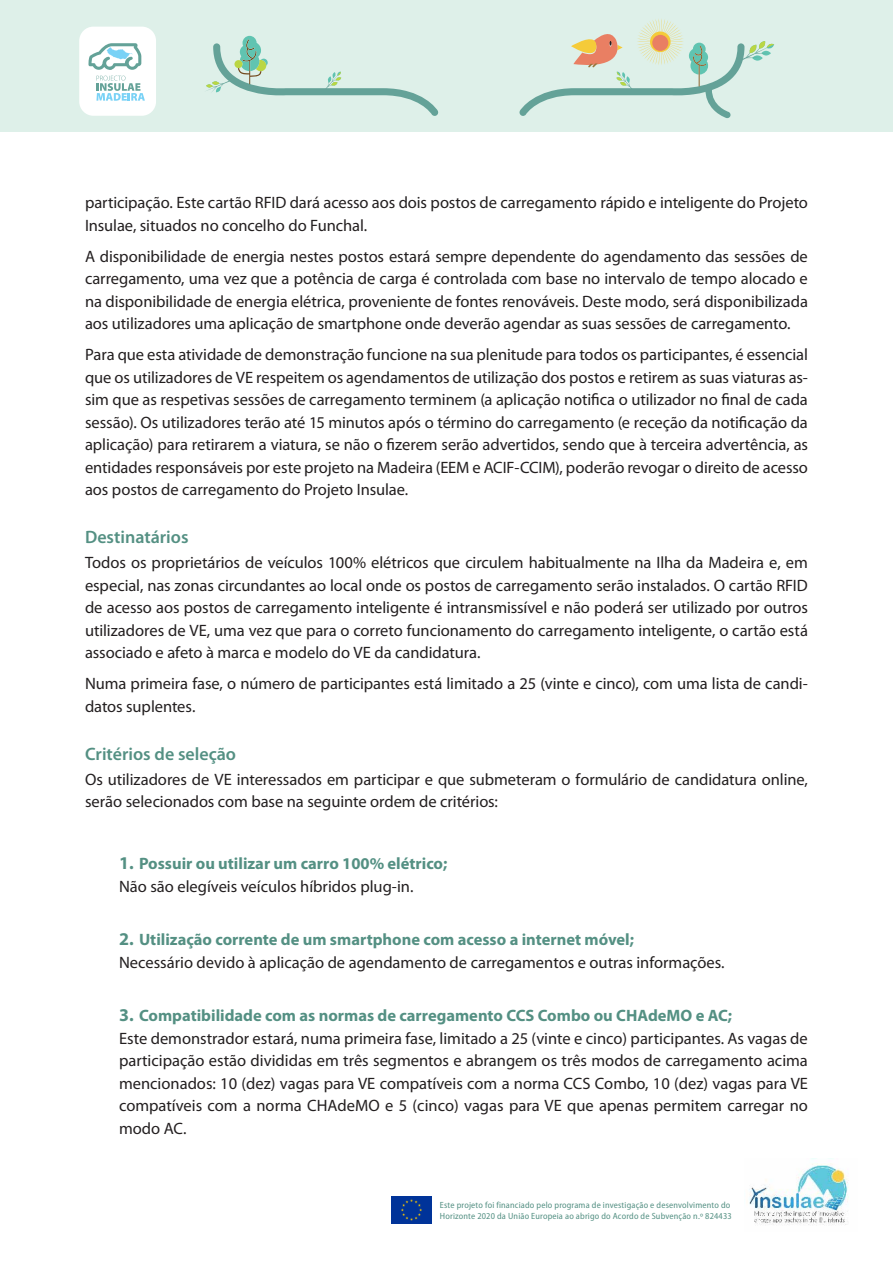
<style>
.page{position:relative;width:893px;height:1263px;background:#fff}
.page>*{position:absolute;margin:0;border:0;box-sizing:border-box;transform-origin:0 0}
.t1{font:600 18px "Myriad Pro";color:#549083}
.t2{font:16.5px/22.5px "Myriad Pro";color:#231f20}
.t3{font:semi-condensed 9px/10.5px "Myriad Pro";letter-spacing:.02em;color:#549083}
.s1{font-weight:700;font-size:18px;color:#549083}
.s2{font-weight:700;color:#549083}
</style>
<div class="page">
<div style="left:0;top:0;width:893px;height:132px;background:#def0e9"></div>
<svg style="left:519px;top:19px;width:255px;height:100px"></svg>
<svg style="left:206px;top:36px;width:233px;height:80px"></svg>
<div style="left:79px;top:27px;width:77px;height:89px;background:#fff;border-radius:14px"></div>
<svg style="left:96px;top:76px;width:49px;height:25px"></svg>
<svg style="left:88px;top:43px;width:53px;height:27px"></svg>
<img style="left:749px;top:1158px;width:100px;height:67px">
<img style="left:391px;top:1197px;width:41px;height:27px">
<p class="t2" style="left:85px;top:192px;width:724px">participação. Este cartão RFID dará acesso aos dois postos de carregamento rápido e inteligente do Projeto<br>Insulae, situados no concelho do Funchal.</p>
<p class="t2" style="left:85px;top:245px;width:724px;text-align:justify">A disponibilidade de energia nestes postos estará sempre dependente do agendamento das sessões de carregamento, uma vez que a potência de carga é controlada com base no intervalo de tempo alocado e na disponibilidade de energia elétrica, proveniente de fontes renováveis. Deste modo, será disponibilizada aos utilizadores uma aplicação de smartphone onde deverão agendar as suas sessões de carregamento.</p>
<p class="t2" style="left:85px;top:344px;width:724px;text-align:justify">Para que esta atividade de demonstração funcione na sua plenitude para todos os participantes, é essencial que os utilizadores de VE respeitem os agendamentos de utilização dos postos e retirem as suas viaturas as&shy;sim que as respetivas sessões de carregamento terminem (a aplicação notifica o utilizador no final de cada sessão). Os utilizadores terão até 15 minutos após o término do carregamento (e receção da notificação da aplicação) para retirarem a viatura, se não o fizerem serão advertidos, sendo que à terceira advertência, as entidades responsáveis por este projeto na Madeira (EEM e ACIF-CCIM), poderão revogar o direito de acesso aos postos de carregamento do Projeto Insulae.</p>
<p class="t1" style="left:85px;top:527px;width:105px">Destinatários</p>
<p class="t2" style="left:85px;top:552px;width:724px;text-align:justify">Todos os proprietários de veículos 100% elétricos que circulem habitualmente na Ilha da Madeira e, em especial, nas zonas circundantes ao local onde os postos de carregamento serão instalados. O cartão RFID de acesso aos postos de carregamento inteligente é intransmissível e não poderá ser utilizado por outros utilizadores de VE, uma vez que para o correto funcionamento do carregamento inteligente, o cartão está associado e afeto à marca e modelo do VE da candidatura.</p>
<p class="t2" style="left:85px;top:673px;width:724px">Numa primeira fase, o número de participantes está limitado a 25 (vinte e cinco), com uma lista de candi&shy;datos suplentes.</p>
<p class="t1" style="left:85px;top:744px;width:153px">Critérios de seleção</p>
<p class="t2" style="left:85px;top:768px;width:724px">Os utilizadores de VE interessados em participar e que submeteram o formulário de candidatura online, serão selecionados com base na seguinte ordem de critérios:</p>
<p class="t2" style="left:119px;top:853px;width:330px"><span class="s1">1.</span> <span class="s2">Possuir ou utilizar um carro 100% elétrico;<br></span>Não são elegíveis veículos híbridos plug-in.</p>
<p class="t2" style="left:119px;top:929px;width:607px"><span class="s1">2.</span> <span class="s2">Utilização corrente de um smartphone com acesso a internet móvel;<br></span>Necessário devido à aplicação de agendamento de carregamentos e outras informações.</p>
<p class="t2" style="left:119px;top:1005px;width:690px"><span class="s1">3.</span> <span class="s2">Compatibilidade com as normas de carregamento CCS Combo ou CHAdeMO e AC;<br></span>Este demonstrador estará, numa primeira fase, limitado a 25 (vinte e cinco) participantes. As vagas de participação estão divididas em três segmentos e abrangem os três modos de carregamento acima mencionados: 10 (dez) vagas para VE compatíveis com a norma CCS Combo, 10 (dez) vagas para VE compatíveis com a norma CHAdeMO e 5 (cinco) vagas para VE que apenas permitem carregar no modo AC.</p>
<p class="t3" style="left:440px;top:1200px;width:293px">Este projeto foi financiado pelo programa de investigação e desenvolvimento do<br>Horizonte 2020 da União Europeia ao abrigo do Acordo de Subvenção n.º 824433</p>
</div>
